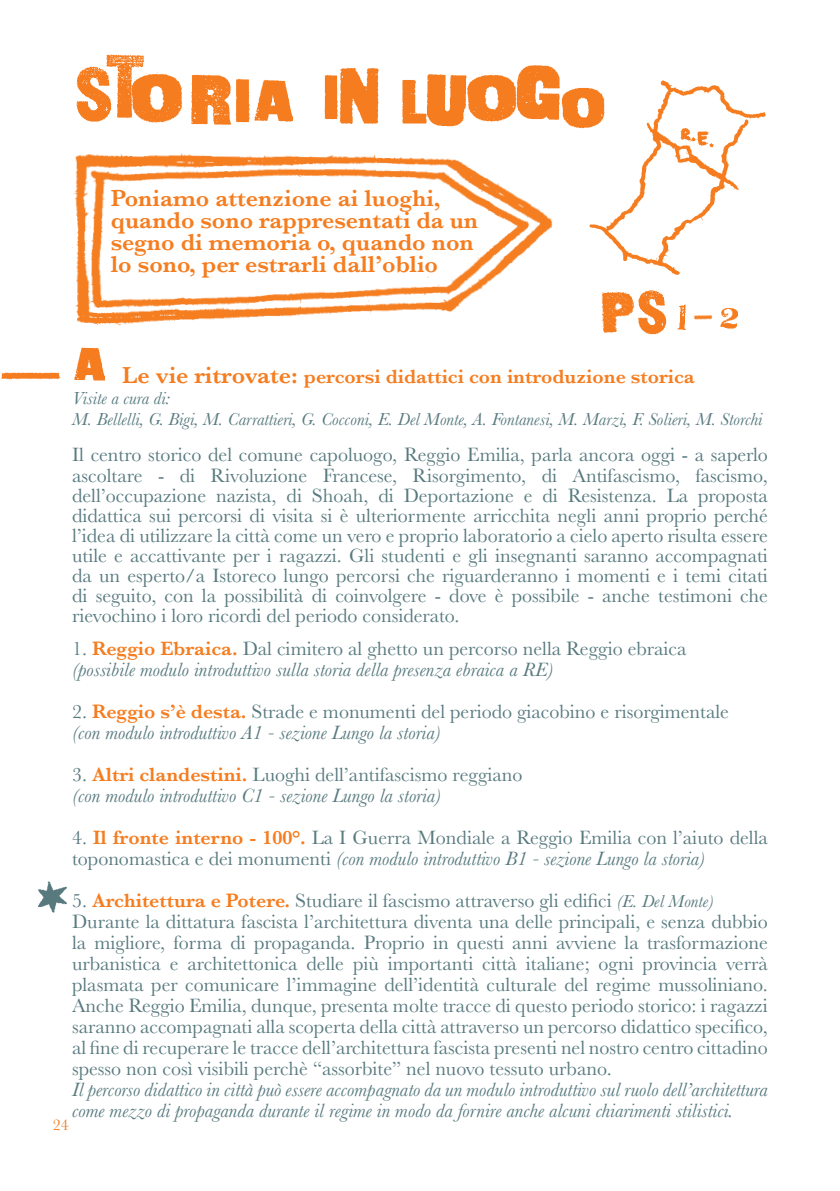
<style>
.page{position:relative;width:840px;height:1191px;background:#fff}
.page>*{position:absolute;margin:0;border:0;box-sizing:border-box;transform-origin:0 0}
.t1{font:600 24px/22px "Baskerville";color:#f57d20}
.t2{font:20px/21px "Baskerville";color:#587a7f}
.t3{font:italic 20px/21px "Baskerville";color:#587a7f}
.t4{font:600 20px "Baskerville";color:#f57d20}
.t5{font:italic 18px/21px "Baskerville";color:#587a7f}
.t6{font:16px "Baskerville";color:#f57d20}
.s1{font-size:24px}
.s2{font-style:normal}
.s3{font-weight:600;font-style:normal;color:#f57d20}
.s4{font-weight:600;color:#f57d20}
.s5{font-style:italic}
.s6{font-style:italic;font-size:18px}
</style>
<div class="page">
<hr style="left:839px;top:294px;width:1px;height:897px;background:#ffeee0">
<img style="left:38px;top:881px;width:29px;height:32px">
<img style="left:72px;top:153px;width:481px;height:173px">
<img style="left:76px;top:66px;width:29px;height:56px">
<img style="left:105px;top:54px;width:39px;height:65px">
<img style="left:126px;top:73px;width:57px;height:50px">
<img style="left:191px;top:74px;width:40px;height:51px">
<img style="left:235px;top:79px;width:15px;height:44px">
<img style="left:254px;top:79px;width:38px;height:42px">
<img style="left:402px;top:80px;width:24px;height:44px">
<img style="left:426px;top:74px;width:36px;height:52px">
<img style="left:520px;top:65px;width:40px;height:55px">
<img style="left:557px;top:86px;width:26px;height:43px">
<img style="left:462px;top:73px;width:61px;height:49px">
<img style="left:324px;top:75px;width:14px;height:45px">
<img style="left:340px;top:68px;width:39px;height:56px">
<img style="left:583px;top:80px;width:183px;height:195px">
<img style="left:1px;top:372px;width:60px;height:8px">
<img style="left:75px;top:347px;width:30px;height:34px">
<img style="left:677px;top:304px;width:9px;height:26px">
<img style="left:720px;top:308px;width:17px;height:21px">
<img style="left:638px;top:290px;width:29px;height:45px">
<img style="left:693px;top:315px;width:20px;height:5px">
<img style="left:601px;top:291px;width:34px;height:42px">
<p class="t1" style="left:111px;top:187px;width:369px">Poniamo attenzione ai luoghi, quando sono rappresentati da un segno di memoria o, quando non lo sono, per estrarli dall’oblio</p>
<p class="t4" style="left:122px;top:363px;width:574px"><span class="s1">Le vie ritrovate:</span> percorsi didattici con introduzione storica</p>
<p class="t5" style="left:72px;top:388px;width:691px">Visite a cura di:<br>M. Bellelli, G. Bigi, M. Carrattieri, G. Cocconi, E. Del Monte, A. Fontanesi, M. Marzi, F. Solieri, M. Storchi</p>
<p class="t2" style="left:72px;top:445px;width:697px;line-height:20px;text-align:justify">Il centro storico del comune capoluogo, Reggio Emilia, parla ancora oggi - a saperlo ascoltare - di Rivoluzione Francese, Risorgimento, di Antifascismo, fascismo, dell’occupazione nazista, di Shoah, di Deportazione e di Resistenza. La proposta didattica sui percorsi di visita si è ulteriormente arricchita negli anni proprio perché l’idea di utilizzare la città come un vero e proprio laboratorio a cielo aperto risulta essere utile e accattivante per i ragazzi. Gli studenti e gli insegnanti saranno accompagnati da un esperto/a Istoreco lungo percorsi che riguarderanno i momenti e i temi citati di seguito, con la possibilità di coinvolgere - dove è possibile - anche testimoni che rievochino i loro ricordi del periodo considerato.</p>
<p class="t3" style="left:72px;top:637px;width:615px"><span class="s2">1.</span> <span class="s3">Reggio Ebraica.</span> <span class="s2">Dal cimitero al ghetto un percorso nella Reggio ebraica </span>(possibile modulo introduttivo sulla storia della presenza ebraica a RE)</p>
<p class="t2" style="left:72px;top:701px;width:658px">2. <span class="s4">Reggio s’è desta.</span> Strade e monumenti del periodo giacobino e risorgimentale <span class="s5">(con modulo introduttivo A1 - sezione Lungo la storia)</span></p>
<p class="t3" style="left:72px;top:763px;width:451px"><span class="s2">3.</span> <span class="s3">Altri clandestini.</span> <span class="s2">Luoghi dell’antifascismo reggiano </span>(con modulo introduttivo C1 - sezione Lungo la storia)</p>
<p class="t2" style="left:72px;top:827px;width:697px">4. <span class="s4">Il fronte interno - 100°.</span> La I Guerra Mondiale a Reggio Emilia con l’aiuto della toponomastica e dei monumenti <span class="s5">(con modulo introduttivo B1 - sezione Lungo la storia)</span></p>
<p class="t2" style="left:72px;top:890px;width:697px">5. <span class="s4">Architettura e Potere.</span> Studiare il fascismo attraverso gli edifici <span class="s6">(E. Del Monte)<br></span>Durante la dittatura fascista l’architettura diventa una delle principali, e senza dubbio la migliore, forma di propaganda. Proprio in questi anni avviene la trasformazione urbanistica e architettonica delle più importanti città italiane; ogni provincia verrà plasmata per comunicare l’immagine dell’identità culturale del regime mussoliniano.<br>Anche Reggio Emilia, dunque, presenta molte tracce di questo periodo storico: i ragazzi saranno accompagnati alla scoperta della città attraverso un percorso didattico specifico, al fine di recuperare le tracce dell’architettura fascista presenti nel nostro centro cittadino spesso non così visibili perchè “assorbite” nel nuovo tessuto urbano.</p>
<p class="t3" style="left:72px;top:1078px;width:697px">Il percorso didattico in città può essere accompagnato da un modulo introduttivo sul ruolo dell’architettura come mezzo di propaganda durante il regime in modo da fornire anche alcuni chiarimenti stilistici.</p>
<p class="t6" style="left:53px;top:1114px;width:17px">24</p>
</div>
